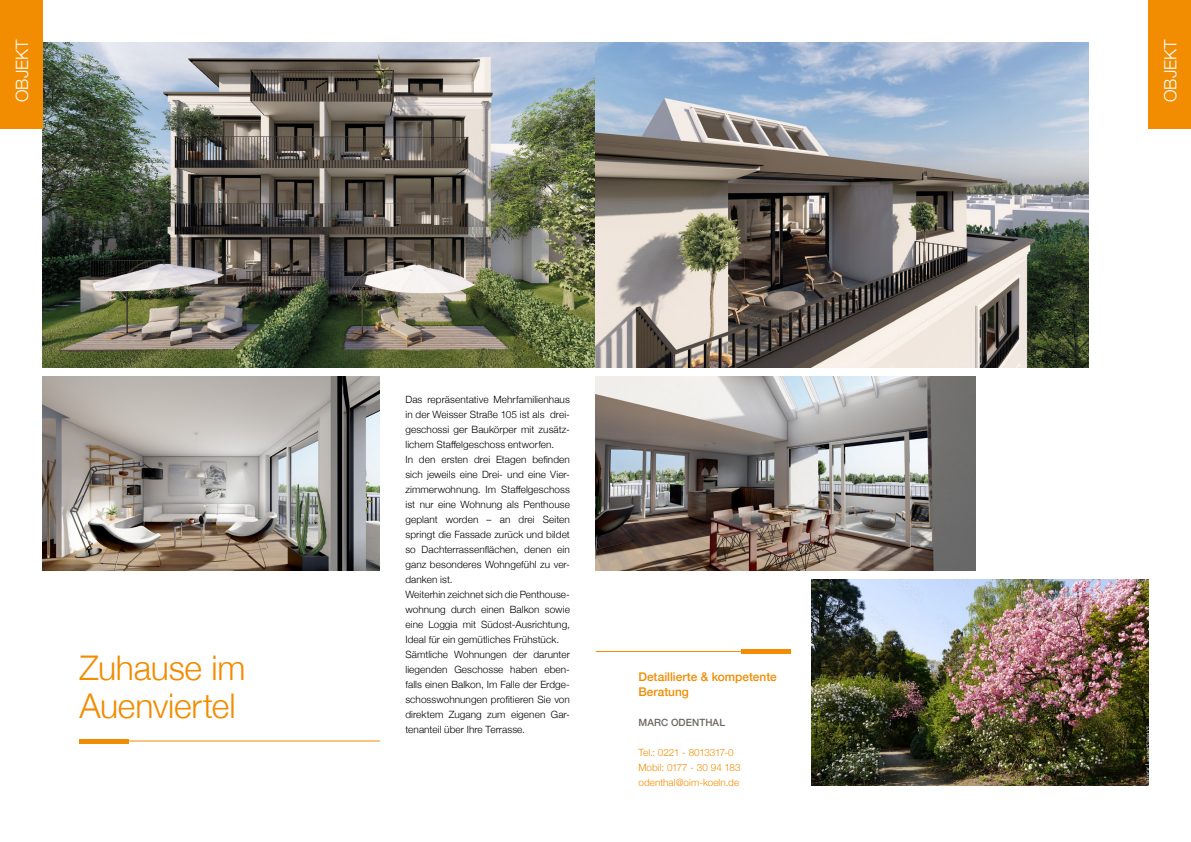
<style>
.page{position:relative;width:1191px;height:842px;background:#fff}
.page>*{position:absolute;margin:0;border:0;box-sizing:border-box;transform-origin:0 0}
.t1{font:300 34px/38px "Helvetica Neue";letter-spacing:-.01em;color:#f28c00}
.t2{font:300 17px "Helvetica Neue";letter-spacing:-.005em;color:#fff}
.t3{font:500 12px/15px "Helvetica Neue";color:#f28c00}
.t4{font:300 10px/15px "Helvetica Neue";letter-spacing:.005em;color:#000}
.t5{font:300 10px/15px "Helvetica Neue";letter-spacing:.005em;color:#f28c00}
.t6{font:500 10px "Helvetica Neue";letter-spacing:.01em;color:#6c6864}
</style>
<div class="page">
<img style="left:43px;top:43px;width:1046px;height:325px">
<img style="left:811px;top:579px;width:337px;height:206px">
<img style="left:595px;top:376px;width:380px;height:195px">
<img style="left:43px;top:376px;width:337px;height:195px">
<hr style="left:82px;top:740px;width:298px;height:1px;background:#f28c00">
<div style="left:79px;top:738px;width:49px;height:5px;background:#f28c00"></div>
<hr style="left:596px;top:651px;width:192px;height:1px;background:#f28c00">
<div style="left:741px;top:649px;width:49px;height:5px;background:#f28c00"></div>
<div style="left:0;top:0;width:43px;height:128px;background:#f28c00"></div>
<div style="left:1148px;top:0;width:43px;height:128px;background:#f28c00"></div>
<h2 class="t2" style="left:8px;top:102px;width:64px;rotate:-90deg">OBJEKT</h2>
<h2 class="t2" style="left:1156px;top:102px;width:64px;rotate:-90deg">OBJEKT</h2>
<h1 class="t1" style="left:79px;top:646px;width:167px">Zuhause im<br>Auenviertel</h1>
<p class="t4" style="left:405px;top:391px;width:166px">Das repräsentative Mehrfamilienhaus in der Weisser Straße 105 ist als drei&shy;geschossi ger Baukörper mit zusätz&shy;lichem Staffelgeschoss entworfen.<br>In den ersten drei Etagen befinden sich jeweils eine Drei- und eine Vier&shy;zimmerwohnung. Im Staffelgeschoss ist nur eine Wohnung als Penthouse geplant worden – an drei Seiten springt die Fassade zurück und bildet so Dachterrassenflächen, denen ein ganz besonderes Wohngefühl zu ver&shy;danken ist.<br>Weiterhin zeichnet sich die Penthouse&shy;wohnung durch einen Balkon sowie eine Loggia mit Südost-Ausrichtung, Ideal für ein gemütliches Frühstück.<br>Sämtliche Wohnungen der darunter liegenden Geschosse haben eben&shy;falls einen Balkon, Im Falle der Erdge&shy;schosswohnungen profitieren Sie von direktem Zugang zum eigenen Gar&shy;tenanteil über Ihre Terrasse.</p>
<p class="t3" style="left:638px;top:668px;width:140px">Detaillierte &amp; kompetente<br>Beratung</p>
<p class="t6" style="left:638px;top:714px;width:88px">MARC ODENTHAL</p>
<p class="t5" style="left:638px;top:744px;width:104px">Tel.: 0221 - 8013317-0<br>Mobil: 0177 - 30 94 183 odenthal@oim-koeln.de</p>
</div>
